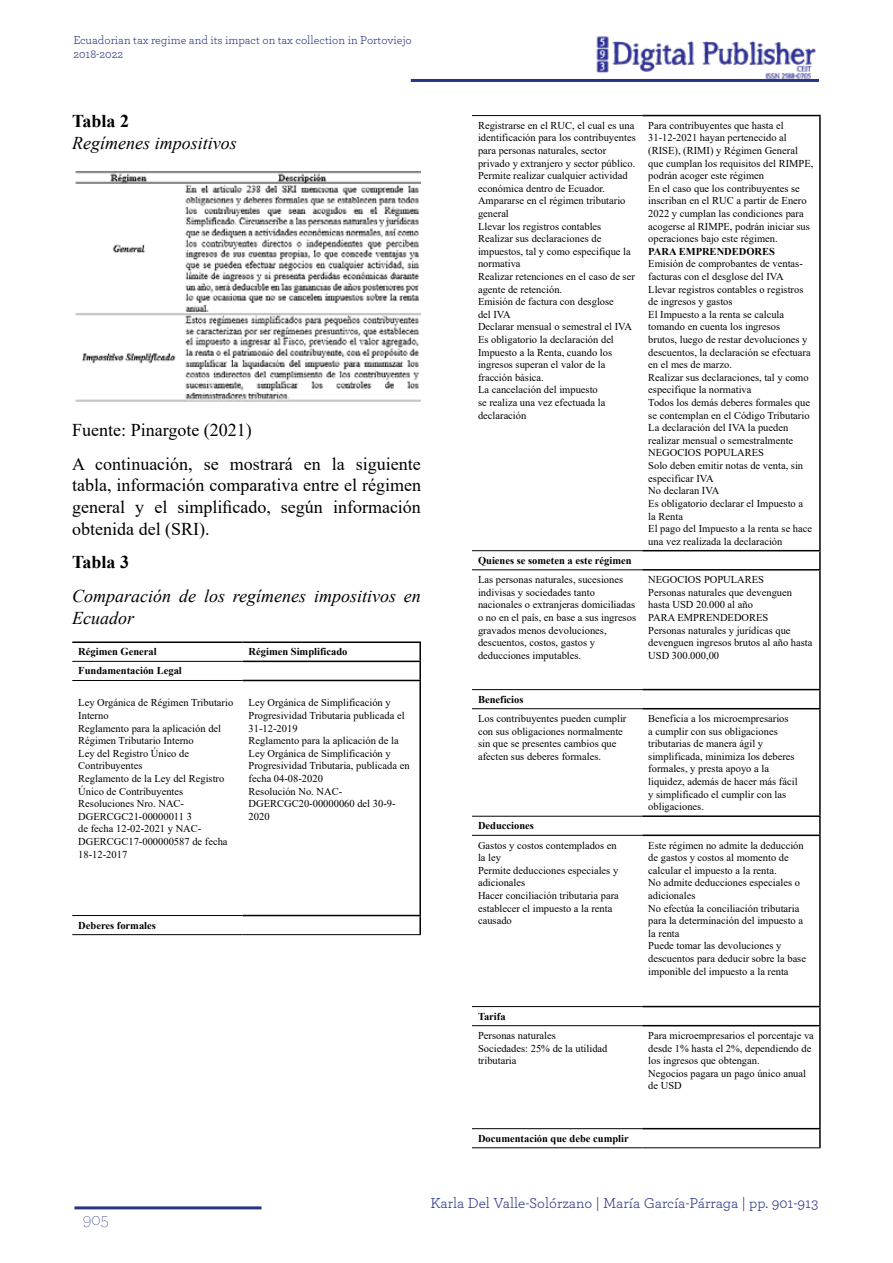
<style>
.page{position:relative;width:893px;height:1263px;background:#fff}
.page>*{position:absolute;margin:0;border:0;box-sizing:border-box;transform-origin:0 0}
.t1{font:18px/21.6px "Times New Roman";color:#000}
.t2{font:italic 18px/21.6px "Times New Roman";color:#000}
.t3{font:700 18px "Times New Roman";color:#000}
.t4{font:200 18px "Archer";color:#283583}
.t5{font:15px "Archer";color:#283583}
.t6{font:12px/14.4px "Archer";color:#283583}
.t7{font:10.5px/12.6px "Times New Roman";color:#000}
.t8{font:700 10.5px "Times New Roman";color:#000}
</style>
<div class="page">
<hr style="left:411px;top:79px;width:408px;height:3px;background:#283583">
<img style="left:596px;top:36px;width:220px;height:43px">
<hr style="left:74px;top:1206px;width:187px;height:3px;background:#283583">
<img style="left:75px;top:171px;width:346px;height:231px">
<hr style="left:72px;top:641px;width:171px;height:2px;background:#000">
<hr style="left:243px;top:641px;width:178px;height:2px;background:#000">
<hr style="left:243px;top:661px;width:178px;height:1px;background:#000">
<svg style="left:419px;top:643px;width:2px;height:37px"></svg>
<hr style="left:243px;top:680px;width:178px;height:1px;background:#000">
<hr style="left:419px;top:681px;width:2px;height:234px;background:#000">
<hr style="left:243px;top:915px;width:178px;height:1px;background:#000">
<svg style="left:419px;top:916px;width:2px;height:18px"></svg>
<hr style="left:72px;top:661px;width:171px;height:1px;background:#000">
<hr style="left:72px;top:680px;width:171px;height:1px;background:#000">
<hr style="left:72px;top:915px;width:171px;height:1px;background:#000">
<hr style="left:72px;top:934px;width:171px;height:1px;background:#000">
<hr style="left:243px;top:934px;width:178px;height:1px;background:#000">
<hr style="left:642px;top:115px;width:179px;height:1px;background:#000">
<hr style="left:819px;top:116px;width:2px;height:434px;background:#000">
<hr style="left:642px;top:550px;width:179px;height:1px;background:#000">
<svg style="left:819px;top:551px;width:2px;height:18px"></svg>
<hr style="left:642px;top:569px;width:179px;height:1px;background:#000">
<hr style="left:819px;top:570px;width:2px;height:119px;background:#000">
<hr style="left:642px;top:689px;width:179px;height:1px;background:#000">
<svg style="left:819px;top:690px;width:2px;height:18px"></svg>
<hr style="left:642px;top:708px;width:179px;height:1px;background:#000">
<hr style="left:819px;top:709px;width:2px;height:106px;background:#000">
<hr style="left:642px;top:815px;width:179px;height:2px;background:#000">
<svg style="left:819px;top:817px;width:2px;height:17px"></svg>
<hr style="left:642px;top:834px;width:179px;height:2px;background:#000">
<hr style="left:819px;top:836px;width:2px;height:170px;background:#000">
<hr style="left:642px;top:1006px;width:179px;height:1px;background:#000">
<svg style="left:819px;top:1007px;width:2px;height:18px"></svg>
<hr style="left:642px;top:1025px;width:179px;height:1px;background:#000">
<hr style="left:819px;top:1026px;width:2px;height:102px;background:#000">
<hr style="left:642px;top:1128px;width:179px;height:1px;background:#000">
<svg style="left:819px;top:1129px;width:2px;height:18px"></svg>
<hr style="left:472px;top:115px;width:170px;height:1px;background:#000">
<hr style="left:472px;top:550px;width:170px;height:1px;background:#000">
<hr style="left:472px;top:569px;width:170px;height:1px;background:#000">
<hr style="left:472px;top:689px;width:170px;height:1px;background:#000">
<hr style="left:472px;top:708px;width:170px;height:1px;background:#000">
<hr style="left:472px;top:816px;width:170px;height:1px;background:#000">
<hr style="left:472px;top:835px;width:170px;height:1px;background:#000">
<hr style="left:472px;top:1006px;width:170px;height:1px;background:#000">
<hr style="left:472px;top:1025px;width:170px;height:1px;background:#000">
<hr style="left:472px;top:1128px;width:170px;height:1px;background:#000">
<hr style="left:472px;top:1147px;width:170px;height:1px;background:#000">
<hr style="left:642px;top:1147px;width:179px;height:1px;background:#000">
<p class="t6" style="left:73px;top:32px;width:340px">Ecuadorian tax regime and its impact on tax collection in Portoviejo<br>2018-2022</p>
<h1 class="t3" style="left:72px;top:108px;width:58px">Tabla 2</h1>
<h1 class="t2" style="left:72px;top:131px;width:166px">Regímenes impositivos</h1>
<h1 class="t1" style="left:72px;top:413px;width:350px;line-height:33.6px">Fuente: Pinargote (2021)<br>A continuación, se mostrará en la siguiente</h1>
<h1 class="t1" style="left:72px;top:474px;width:350px;text-align:justify">tabla, información comparativa entre el régimen general y el simplificado, según información obtenida del (SRI).</h1>
<h1 class="t3" style="left:72px;top:549px;width:58px">Tabla 3</h1>
<h1 class="t2" style="left:72px;top:585px;width:350px">Comparación de los regímenes impositivos en<br>Ecuador</h1>
<p class="t8" style="left:78px;top:644px;width:80px">Régimen General</p>
<p class="t8" style="left:249px;top:644px;width:100px">Régimen Simplificado</p>
<p class="t8" style="left:78px;top:663px;width:105px">Fundamentación Legal</p>
<p class="t7" style="left:78px;top:696px;width:156px">Ley Orgánica de Régimen Tributario<br>Interno<br>Reglamento para la aplicación del<br>Régimen Tributario Interno<br>Ley del Registro Único de<br>Contribuyentes<br>Reglamento de la Ley del Registro<br>Único de Contribuyentes<br>Resoluciones Nro. NAC-<br>DGERCGC21-00000011 3<br>de fecha 12-02-2021 y NAC-<br>DGERCGC17-000000587 de fecha<br>18-12-2017</p>
<p class="t7" style="left:249px;top:696px;width:162px">Ley Orgánica de Simplificación y<br>Progresividad Tributaria publicada el<br>31-12-2019<br>Reglamento para la aplicación de la<br>Ley Orgánica de Simplificación y<br>Progresividad Tributaria, publicada en fecha 04-08-2020<br>Resolución No. NAC-<br>DGERCGC20-00000060 del 30-9-<br>2020</p>
<p class="t8" style="left:78px;top:917px;width:79px">Deberes formales</p>
<p class="t7" style="left:478px;top:119px;width:159px">Registrarse en el RUC, el cual es una identificación para los contribuyentes para personas naturales, sector privado y extranjero y sector público.<br>Permite realizar cualquier actividad económica dentro de Ecuador.<br>Ampararse en el régimen tributario general<br>Llevar los registros contables<br>Realizar sus declaraciones de impuestos, tal y como especifique la normativa<br>Realizar retenciones en el caso de ser agente de retención.<br>Emisión de factura con desglose<br>del IVA<br>Declarar mensual o semestral el IVA<br>Es obligatorio la declaración del<br>Impuesto a la Renta, cuando los ingresos superan el valor de la fracción básica.<br>La cancelación del impuesto<br>se realiza una vez efectuada la declaración</p>
<p class="t7" style="left:648px;top:119px;width:167px">Para contribuyentes que hasta el 31-12-2021 hayan pertenecido al (RISE), (RIMI) y Régimen General que cumplan los requisitos del RIMPE, podrán acoger este régimen<br>En el caso que los contribuyentes se inscriban en el RUC a partir de Enero 2022 y cumplan las condiciones para acogerse al RIMPE, podrán iniciar sus operaciones bajo este régimen.</p>
<p class="t8" style="left:648px;top:244px;width:128px">PARA EMPRENDEDORES</p>
<p class="t7" style="left:648px;top:257px;width:165px">Emisión de comprobantes de ventas&shy;facturas con el desglose del IVA<br>Llevar registros contables o registros de ingresos y gastos<br>El Impuesto a la renta se calcula tomando en cuenta los ingresos<br>brutos, luego de restar devoluciones y descuentos, la declaración se efectuara en el mes de marzo.<br>Realizar sus declaraciones, tal y como especifique la normativa<br>Todos los demás deberes formales que se contemplan en el Código Tributario<br>La declaración del IVA la pueden realizar mensual o semestralmente<br>NEGOCIOS POPULARES<br>Solo deben emitir notas de venta, sin especificar IVA<br>No declaran IVA<br>Es obligatorio declarar el Impuesto a la Renta<br>El pago del Impuesto a la renta se hace una vez realizada la declaración</p>
<p class="t8" style="left:478px;top:553px;width:155px">Quienes se someten a este régimen</p>
<p class="t7" style="left:478px;top:573px;width:160px">Las personas naturales, sucesiones indivisas y sociedades tanto nacionales o extranjeras domiciliadas o no en el país, en base a sus ingresos gravados menos devoluciones, descuentos, costos, gastos y deducciones imputables.</p>
<p class="t7" style="left:648px;top:573px;width:166px">NEGOCIOS POPULARES<br>Personas naturales que devenguen hasta USD 20.000 al año<br>PARA EMPRENDEDORES<br>Personas naturales y jurídicas que devenguen ingresos brutos al año hasta<br>USD 300.000,00</p>
<p class="t8" style="left:478px;top:692px;width:47px">Beneficios</p>
<p class="t7" style="left:478px;top:712px;width:150px">Los contribuyentes pueden cumplir con sus obligaciones normalmente sin que se presentes cambios que afecten sus deberes formales.</p>
<p class="t7" style="left:648px;top:712px;width:151px">Beneficia a los microempresarios<br>a cumplir con sus obligaciones tributarias de manera ágil y simplificada, minimiza los deberes formales, y presta apoyo a la liquidez, además de hacer más fácil y simplificado el cumplir con las obligaciones.</p>
<p class="t8" style="left:478px;top:818px;width:57px">Deducciones</p>
<p class="t7" style="left:478px;top:838px;width:142px">Gastos y costos contemplados en la ley<br>Permite deducciones especiales y adicionales<br>Hacer conciliación tributaria para establecer el impuesto a la renta causado</p>
<p class="t7" style="left:648px;top:838px;width:159px">Este régimen no admite la deducción de gastos y costos al momento de calcular el impuesto a la renta.<br>No admite deducciones especiales o adicionales<br>No efectúa la conciliación tributaria para la determinación del impuesto a la renta<br>Puede tomar las devoluciones y descuentos para deducir sobre la base imponible del impuesto a la renta</p>
<p class="t8" style="left:478px;top:1008px;width:29px">Tarifa</p>
<p class="t7" style="left:478px;top:1029px;width:131px">Personas naturales<br>Sociedades: 25% de la utilidad tributaria</p>
<p class="t7" style="left:648px;top:1029px;width:167px">Para microempresarios el porcentaje va desde 1% hasta el 2%, dependiendo de los ingresos que obtengan.<br>Negocios pagara un pago único anual de USD</p>
<p class="t8" style="left:478px;top:1131px;width:152px">Documentación que debe cumplir</p>
<h1 class="t4" style="left:83px;top:1208px;width:27px">905</h1>
<h2 class="t5" style="left:431px;top:1193px;width:389px">Karla Del Valle-Solórzano | María García-Párraga | pp. 901-913</h2>
</div>
